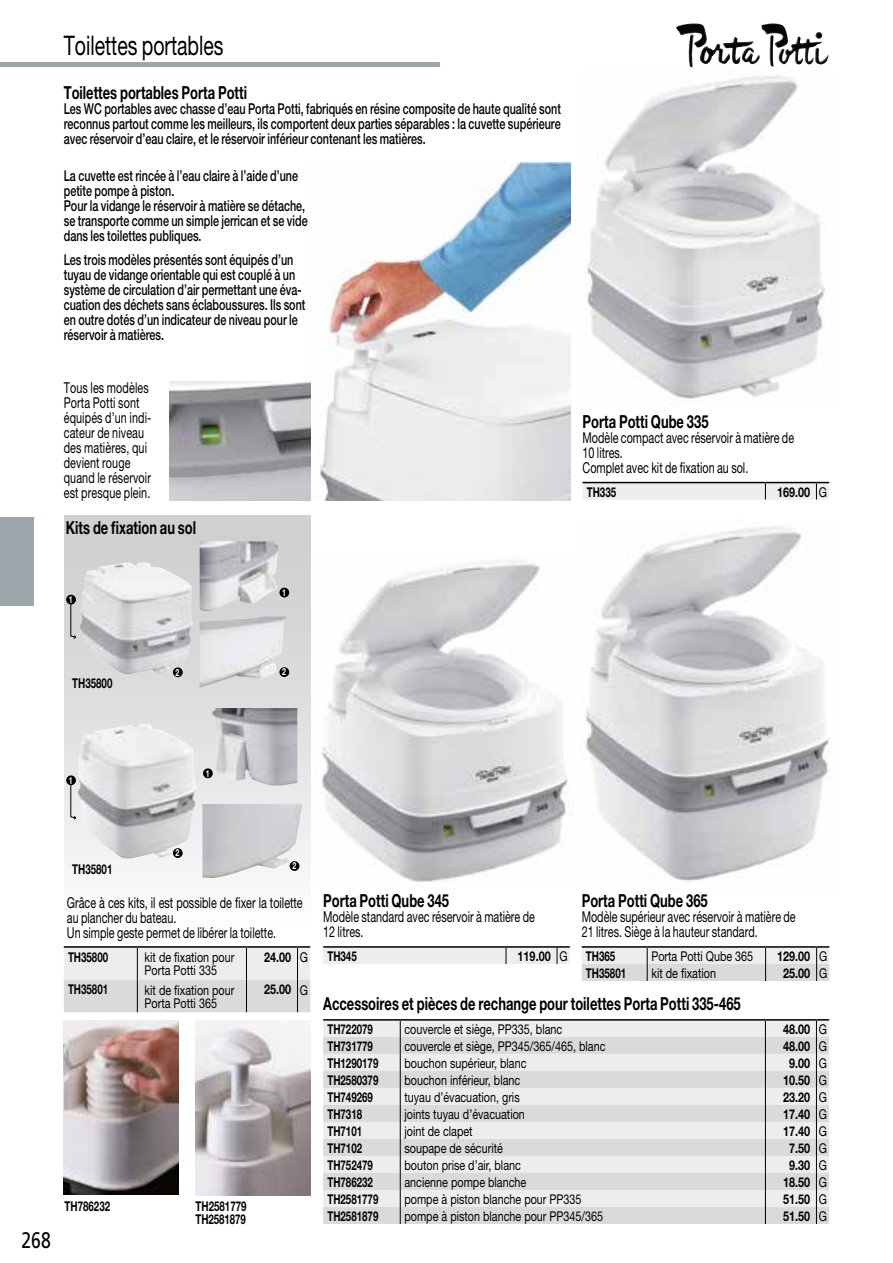
<style>
.page{position:relative;width:893px;height:1263px;background:#fff}
.page>*{position:absolute;margin:0;border:0;box-sizing:border-box;transform-origin:0 0}
.t1{font:27px "Helvetica Neue";color:#000;scale:.72 1}
.t2{font:22.5px "Frutiger";color:#000;scale:.78 1}
.t3{font:700 18px "Helvetica Neue";color:#000;scale:.72 1}
.t4{font:500 15px/15px "Helvetica Neue";color:#000;scale:.72 1}
.t5{font:15px/15px "Helvetica Neue";color:#000;scale:.72 1}
.t6{font:13.5px/13.5px "Helvetica Neue";color:#000;scale:.8 1}
.t7{font:700 13.5px/13.5px "Helvetica Neue";color:#000;scale:.72 1}
.t8{font:700 13.5px "Helvetica Neue";color:#000;scale:.8 1}
.t9{font:700 9.75px "Helvetica Neue";color:#fff;scale:.72 1}
.s1{font-weight:400}
</style>
<div class="page">
<hr style="left:0;top:63px;width:440px;height:4px;background:#9ca6ab">
<div style="left:0;top:518px;width:34px;height:88px;background:#9ca6ab"></div>
<div style="left:64px;top:515px;width:246px;height:410px;background:linear-gradient(to bottom,#cacaca,#fafafa)"></div>
<img style="left:321px;top:560px;width:247px;height:322px">
<img style="left:585px;top:75px;width:240px;height:324px">
<img style="left:585px;top:526px;width:245px;height:356px">
<img style="left:196px;top:1020px;width:114px;height:175px">
<img style="left:64px;top:1020px;width:115px;height:174px">
<img style="left:310px;top:163px;width:260px;height:337px">
<img style="left:200px;top:541px;width:80px;height:70px">
<img style="left:200px;top:617px;width:87px;height:71px">
<img style="left:80px;top:562px;width:113px;height:112px">
<img style="left:212px;top:708px;width:85px;height:77px">
<img style="left:202px;top:804px;width:100px;height:74px">
<img style="left:77px;top:724px;width:119px;height:135px">
<div style="left:173px;top:848px;width:10px;height:10px;background:#000;border-radius:50%"></div>
<div style="left:66px;top:775px;width:10px;height:10px;background:#000;border-radius:50%"></div>
<div style="left:203px;top:768px;width:10px;height:10px;background:#000;border-radius:50%"></div>
<svg style="left:70px;top:784px;width:7px;height:36px"></svg>
<div style="left:290px;top:861px;width:9px;height:10px;background:#000;border-radius:50%"></div>
<svg style="left:323px;top:946px;width:247px;height:18px;background:#d7d7d7"></svg>
<svg style="left:583px;top:482px;width:246px;height:18px;background:#dadada"></svg>
<div style="left:323px;top:1020px;width:493px;height:17px;background:#ededed"></div>
<svg style="left:323px;top:1037px;width:493px;height:187px;background:#e2e2e2"></svg>
<svg style="left:400px;top:1020px;width:1px;height:204px"></svg>
<svg style="left:765px;top:1020px;width:1px;height:204px"></svg>
<hr style="left:323px;top:1019px;width:77px;height:1px;background:#000">
<hr style="left:400px;top:1019px;width:365px;height:1px;background:#000">
<hr style="left:765px;top:1019px;width:51px;height:1px;background:#000">
<svg style="left:816px;top:1019px;width:13px;height:205px;background:#d1d1d1"></svg>
<svg style="left:64px;top:946px;width:246px;height:66px;background:#e0e0e0"></svg>
<hr style="left:64px;top:946px;width:73px;height:2px;background:#000">
<hr style="left:137px;top:946px;width:109px;height:2px;background:#000">
<hr style="left:246px;top:946px;width:51px;height:2px;background:#000">
<svg style="left:582px;top:946px;width:247px;height:35px;background:#d7d7d7"></svg>
<img style="left:169px;top:381px;width:141px;height:119px">
<img style="left:676px;top:23px;width:142px;height:25px">
<div style="left:173px;top:667px;width:10px;height:10px;background:#000;border-radius:50%"></div>
<div style="left:66px;top:595px;width:10px;height:9px;background:#000;border-radius:50%"></div>
<div style="left:279px;top:588px;width:10px;height:9px;background:#000;border-radius:50%"></div>
<div style="left:279px;top:667px;width:10px;height:10px;background:#000;border-radius:50%"></div>
<svg style="left:70px;top:603px;width:7px;height:36px"></svg>
<h1 class="t1" style="left:64px;top:30px;width:223px">Toilettes portables</h1>
<p class="t3" style="left:64px;top:82px;width:256px">Toilettes portables Porta Potti</p>
<p class="t4" style="left:64px;top:101px;width:692px;text-align:justify">Les WC portables avec chasse d’eau Porta Potti, fabriqués en résine composite de haute qualité sont reconnus partout comme les meilleurs, ils comportent deux parties séparables : la cuvette supérieure avec réservoir d’eau claire, et le réservoir inférieur contenant les matières.</p>
<p class="t4" style="left:64px;top:168px;width:340px">La cuvette est rincée à l’eau claire à l’aide d’une petite pompe à piston.<br>Pour la vidange le réservoir à matière se détache, se transporte comme un simple jerrican et se vide dans les toilettes publiques.</p>
<p class="t4" style="left:64px;top:252px;width:337px">Les trois modèles présentés sont équipés d’un tuyau de vidange orientable qui est couplé à un système de circulation d’air permettant une éva&shy;cuation des déchets sans éclaboussures. Ils sont en outre dotés d’un indicateur de niveau pour le réservoir à matières.</p>
<p class="t5" style="left:64px;top:380px;width:123px">Tous les modèles<br>Porta Potti sont équipés d’un indi&shy;cateur de niveau des matières, qui devient rouge quand le réservoir est presque plein.</p>
<p class="t3" style="left:66px;top:517px;width:182px">Kits de fixation au sol</p>
<p class="t9" style="left:69px;top:593px;width:7px">1</p>
<p class="t9" style="left:282px;top:586px;width:7px">1</p>
<p class="t3" style="left:583px;top:410px;width:177px">Porta Potti Qube 335</p>
<p class="t5" style="left:583px;top:430px;width:295px">Modèle compact avec réservoir à matière de<br>10 litres.<br>Complet avec kit de fixation au sol.</p>
<p class="t7" style="left:587px;top:485px;width:42px">TH335</p>
<p class="t8" style="left:777px;top:483px;width:64px">169.00 <span class="s1">G</span></p>
<p class="t7" style="left:72px;top:676px;width:57px">TH35800</p>
<p class="t9" style="left:176px;top:666px;width:7px">2</p>
<p class="t9" style="left:282px;top:666px;width:7px">2</p>
<p class="t9" style="left:69px;top:774px;width:7px">1</p>
<p class="t9" style="left:206px;top:767px;width:7px">1</p>
<p class="t7" style="left:72px;top:862px;width:57px">TH35801</p>
<p class="t9" style="left:176px;top:847px;width:7px">2</p>
<p class="t9" style="left:292px;top:860px;width:7px">2</p>
<p class="t5" style="left:67px;top:895px;width:329px">Grâce à ces kits, il est possible de fixer la toilette au plancher du bateau.<br>Un simple geste permet de libérer la toilette.</p>
<p class="t7" style="left:68px;top:950px;width:57px">TH35800</p>
<p class="t6" style="left:145px;top:950px;width:114px">kit de fixation pour<br>Porta Potti 335</p>
<p class="t8" style="left:264px;top:948px;width:57px">24.00 <span class="s1">G</span></p>
<p class="t7" style="left:68px;top:982px;width:57px">TH35801</p>
<p class="t6" style="left:145px;top:983px;width:114px">kit de fixation pour<br>Porta Potti 365</p>
<p class="t8" style="left:264px;top:981px;width:57px">25.00 <span class="s1">G</span></p>
<h2 class="t2" style="left:22px;top:1227px;width:39px">268</h2>
<p class="t7" style="left:65px;top:1199px;width:65px">TH786232</p>
<p class="t7" style="left:196px;top:1199px;width:72px">TH2581779<br>TH2581879</p>
<p class="t3" style="left:323px;top:890px;width:177px">Porta Potti Qube 345</p>
<p class="t5" style="left:323px;top:909px;width:296px">Modèle standard avec réservoir à matière de<br>12 litres.</p>
<p class="t7" style="left:327px;top:949px;width:42px">TH345</p>
<p class="t8" style="left:518px;top:948px;width:64px">119.00 <span class="s1">G</span></p>
<p class="t3" style="left:582px;top:890px;width:177px">Porta Potti Qube 365</p>
<p class="t5" style="left:582px;top:909px;width:299px">Modèle supérieur avec réservoir à matière de<br>21 litres. Siège à la hauteur standard.</p>
<p class="t7" style="left:586px;top:949px;width:42px">TH365</p>
<p class="t6" style="left:651px;top:949px;width:129px">Porta Potti Qube 365</p>
<p class="t8" style="left:777px;top:948px;width:64px">129.00 <span class="s1">G</span></p>
<p class="t7" style="left:586px;top:966px;width:57px">TH35801</p>
<p class="t6" style="left:651px;top:966px;width:82px">kit de fixation</p>
<p class="t8" style="left:783px;top:964px;width:57px">25.00 <span class="s1">G</span></p>
<p class="t3" style="left:323px;top:993px;width:581px">Accessoires et pièces de rechange pour toilettes Porta Potti 335-465</p>
<p class="t7" style="left:327px;top:1022px;width:65px">TH722079</p>
<p class="t6" style="left:404px;top:1022px;width:199px">couvercle et siège, PP335, blanc</p>
<p class="t8" style="left:783px;top:1021px;width:57px">48.00 <span class="s1">G</span></p>
<p class="t7" style="left:327px;top:1039px;width:65px">TH731779</p>
<p class="t6" style="left:404px;top:1039px;width:253px">couvercle et siège, PP345/365/465, blanc</p>
<p class="t8" style="left:783px;top:1037px;width:57px">48.00 <span class="s1">G</span></p>
<p class="t7" style="left:327px;top:1056px;width:72px">TH1290179</p>
<p class="t6" style="left:404px;top:1056px;width:154px">bouchon supérieur, blanc</p>
<p class="t8" style="left:789px;top:1054px;width:49px">9.00 <span class="s1">G</span></p>
<p class="t7" style="left:327px;top:1073px;width:72px">TH2580379</p>
<p class="t6" style="left:404px;top:1073px;width:146px">bouchon inférieur, blanc</p>
<p class="t8" style="left:783px;top:1071px;width:57px">10.50 <span class="s1">G</span></p>
<p class="t7" style="left:327px;top:1090px;width:65px">TH749269</p>
<p class="t6" style="left:404px;top:1090px;width:146px">tuyau d’évacuation, gris</p>
<p class="t8" style="left:783px;top:1088px;width:57px">23.20 <span class="s1">G</span></p>
<p class="t7" style="left:327px;top:1107px;width:50px">TH7318</p>
<p class="t6" style="left:404px;top:1107px;width:152px">joints tuyau d’évacuation</p>
<p class="t8" style="left:783px;top:1105px;width:57px">17.40 <span class="s1">G</span></p>
<p class="t7" style="left:327px;top:1124px;width:50px">TH7101</p>
<p class="t6" style="left:404px;top:1124px;width:87px">joint de clapet</p>
<p class="t8" style="left:783px;top:1122px;width:57px">17.40 <span class="s1">G</span></p>
<p class="t7" style="left:327px;top:1141px;width:50px">TH7102</p>
<p class="t6" style="left:404px;top:1141px;width:125px">soupape de sécurité</p>
<p class="t8" style="left:789px;top:1139px;width:49px">7.50 <span class="s1">G</span></p>
<p class="t7" style="left:327px;top:1158px;width:65px">TH752479</p>
<p class="t6" style="left:404px;top:1158px;width:147px">bouton prise d’air, blanc</p>
<p class="t8" style="left:789px;top:1156px;width:49px">9.30 <span class="s1">G</span></p>
<p class="t7" style="left:327px;top:1175px;width:65px">TH786232</p>
<p class="t6" style="left:404px;top:1175px;width:154px">ancienne pompe blanche</p>
<p class="t8" style="left:783px;top:1173px;width:57px">18.50 <span class="s1">G</span></p>
<p class="t7" style="left:327px;top:1192px;width:72px">TH2581779</p>
<p class="t6" style="left:404px;top:1192px;width:223px">pompe à piston blanche pour PP335</p>
<p class="t8" style="left:783px;top:1190px;width:57px">51.50 <span class="s1">G</span></p>
<p class="t7" style="left:327px;top:1209px;width:72px">TH2581879</p>
<p class="t6" style="left:404px;top:1209px;width:250px">pompe à piston blanche pour PP345/365</p>
<p class="t8" style="left:783px;top:1207px;width:57px">51.50 <span class="s1">G</span></p>
</div>
